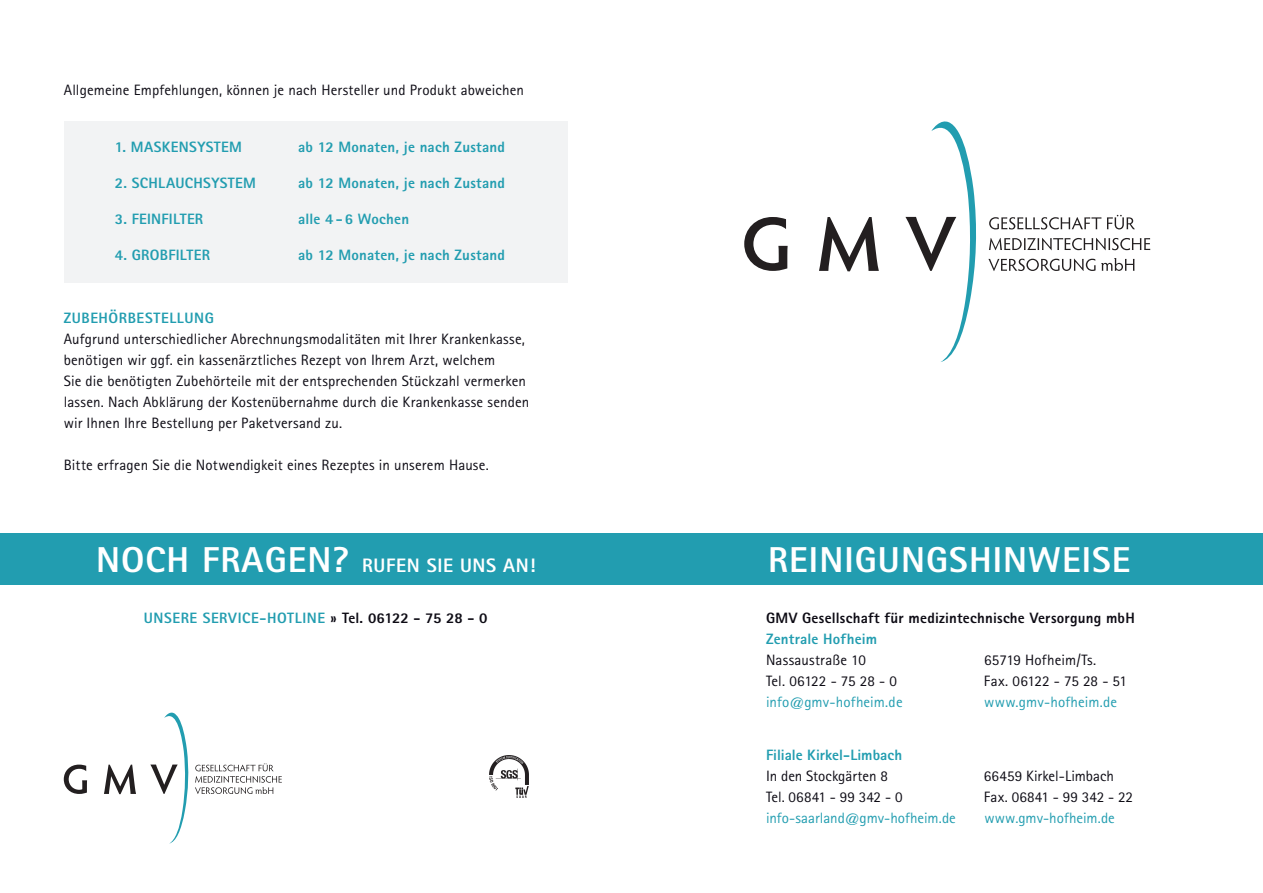
<style>
.page{position:relative;width:1263px;height:893px;background:#fff}
.page>*{position:absolute;margin:0;border:0;box-sizing:border-box;transform-origin:0 0}
.t1{font:800 36px "Rotis Sans Serif Std";letter-spacing:.03em;color:#fff}
.t2{font:800 19.5px "Rotis Sans Serif Std";letter-spacing:.03em;color:#fff}
.t3{font:15px/21px "Rotis Sans Serif Std";letter-spacing:.005em;color:#0d0b14}
.t4{font:800 15px "Rotis Sans Serif Std";letter-spacing:.015em;color:#229db0}
.t5{font:15px "Rotis Sans Serif Std";color:#229db0}
.t6{font:800 15px "Rotis Sans Serif Std";letter-spacing:.035em;color:#229db0}
.t7{font:800 15px "Rotis Sans Serif Std";letter-spacing:.015em;color:#0d0b14}
.s1{font-size:36px}
.s2{color:#0d0b14}
</style>
<div class="page">
<div style="left:64px;top:121px;width:504px;height:161px;background:#f2f3f4"></div>
<svg style="left:744px;top:217px;width:44px;height:54px"></svg>
<svg style="left:819px;top:217px;width:60px;height:54px"></svg>
<svg style="left:905px;top:121px;width:71px;height:241px"></svg>
<svg style="left:989px;top:217px;width:112px;height:12px"></svg>
<svg style="left:1107px;top:215px;width:28px;height:14px"></svg>
<svg style="left:989px;top:238px;width:161px;height:12px"></svg>
<svg style="left:988px;top:259px;width:107px;height:12px"></svg>
<svg style="left:1101px;top:258px;width:33px;height:13px"></svg>
<svg style="left:64px;top:765px;width:23px;height:29px"></svg>
<svg style="left:104px;top:765px;width:32px;height:29px"></svg>
<svg style="left:150px;top:712px;width:39px;height:132px"></svg>
<svg style="left:195px;top:763px;width:87px;height:31px"></svg>
<div style="left:0;top:534px;width:1263px;height:51px;background:#229db0"></div>
<img style="left:490px;top:756px;width:39px;height:42px">
<p class="t3" style="left:64px;top:80px;width:462px">Allgemeine Empfehlungen, können je nach Hersteller und Produkt abweichen</p>
<p class="t4" style="left:115px;top:138px;width:129px">1. MASKENSYSTEM</p>
<p class="t4" style="left:298px;top:138px;width:208px">ab 12 Monaten, je nach Zustand</p>
<p class="t4" style="left:115px;top:174px;width:143px">2. SCHLAUCHSYSTEM</p>
<p class="t4" style="left:298px;top:174px;width:208px">ab 12 Monaten, je nach Zustand</p>
<p class="t4" style="left:115px;top:210px;width:90px">3. FEINFILTER</p>
<p class="t4" style="left:298px;top:210px;width:112px">alle 4 - 6 Wochen</p>
<p class="t4" style="left:115px;top:246px;width:97px">4. GROBFILTER</p>
<p class="t4" style="left:298px;top:246px;width:208px">ab 12 Monaten, je nach Zustand</p>
<p class="t6" style="left:64px;top:309px;width:152px">ZUBEHÖRBESTELLUNG</p>
<p class="t3" style="left:64px;top:329px;width:467px">Aufgrund unterschiedlicher Abrechnungsmodalitäten mit Ihrer Krankenkasse, benötigen wir ggf. ein kassenärztliches Rezept von Ihrem Arzt, welchem<br>Sie die benötigten Zubehörteile mit der entsprechenden Stückzahl vermerken lassen. Nach Abklärung der Kostenübernahme durch die Krankenkasse senden wir Ihnen Ihre Bestellung per Paketversand zu.</p>
<p class="t3" style="left:64px;top:455px;width:426px">Bitte erfragen Sie die Notwendigkeit eines Rezeptes in unserem Hause.</p>
<h2 class="t2" style="left:96px;top:553px;width:441px"><span class="s1">NOCH FRAGEN?</span> RUFEN SIE UNS AN!</h2>
<p class="t6" style="left:144px;top:609px;width:345px">UNSERE SERVICE-HOTLINE <span class="s2">» Tel. 06122 - 75 28 - 0</span></p>
<h1 class="t1" style="left:768px;top:537px;width:364px">REINIGUNGSHINWEISE</h1>
<p class="t7" style="left:766px;top:609px;width:370px">GMV Gesellschaft für medizintechnische Versorgung mbH</p>
<p class="t4" style="left:766px;top:630px;width:113px">Zentrale Hofheim</p>
<p class="t3" style="left:766px;top:649px;width:101px">Nassaustraße 10</p>
<p class="t3" style="left:984px;top:649px;width:114px">65719 Hofheim/Ts.</p>
<p class="t3" style="left:766px;top:670px;width:132px">Tel. 06122 - 75 28 - 0</p>
<p class="t3" style="left:984px;top:670px;width:145px">Fax. 06122 - 75 28 - 51</p>
<p class="t5" style="left:766px;top:693px;width:138px">info@gmv-hofheim.de</p>
<p class="t5" style="left:984px;top:693px;width:135px">www.gmv-hofheim.de</p>
<p class="t4" style="left:766px;top:745px;width:138px">Filiale Kirkel-Limbach</p>
<p class="t3" style="left:766px;top:765px;width:124px">In den Stockgärten 8</p>
<p class="t3" style="left:984px;top:765px;width:132px">66459 Kirkel-Limbach</p>
<p class="t3" style="left:766px;top:786px;width:138px">Tel. 06841 - 99 342 - 0</p>
<p class="t3" style="left:984px;top:786px;width:151px">Fax. 06841 - 99 342 - 22</p>
<p class="t5" style="left:766px;top:809px;width:191px">info-saarland@gmv-hofheim.de</p>
<p class="t5" style="left:984px;top:809px;width:132px">www.gmv-hofheim.de</p>
</div>
